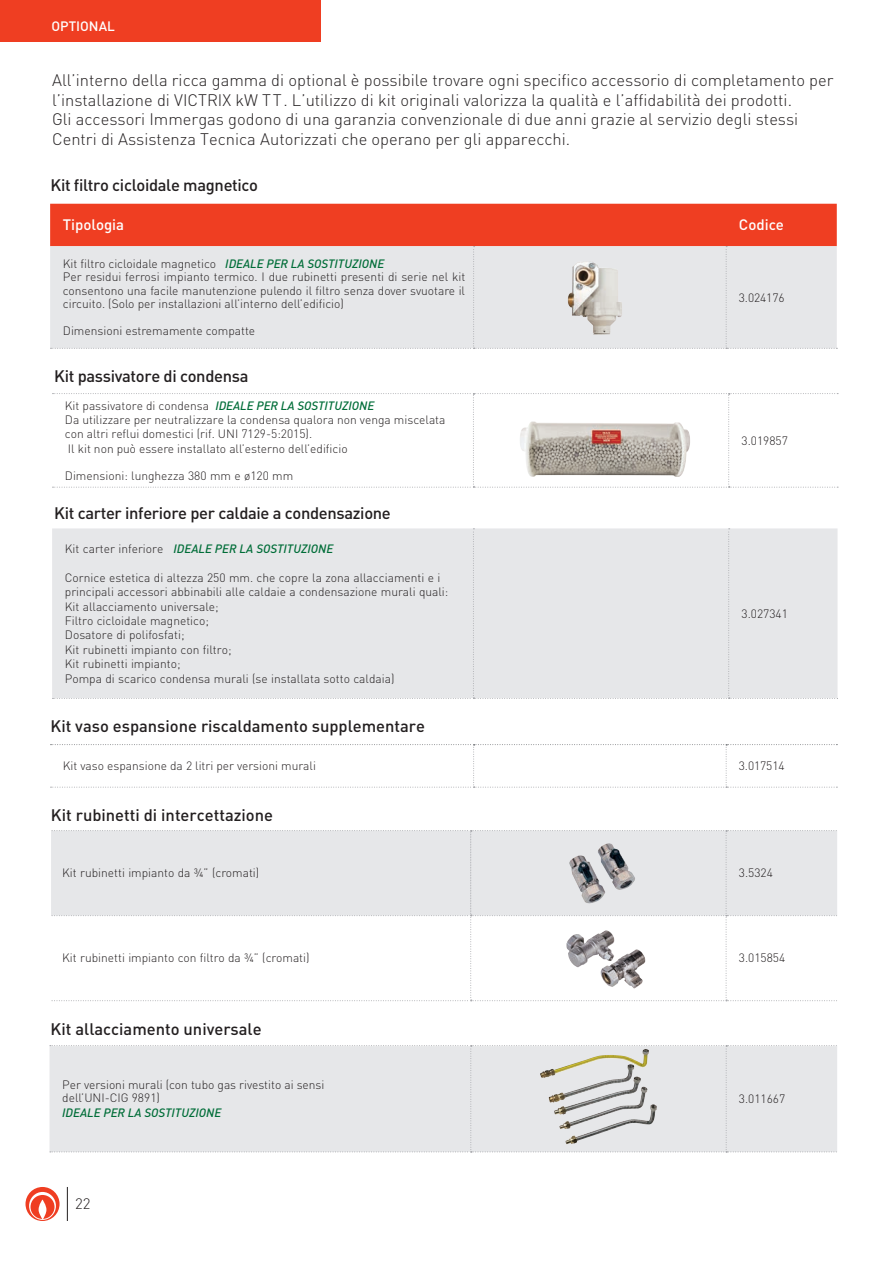
<style>
.page{position:relative;width:892px;height:1262px;background:#fff}
.page>*{position:absolute;margin:0;border:0;box-sizing:border-box;transform-origin:0 0}
.t1{font:300 16.5px/19.5px "DIN";color:#231f20}
.t2{font:500 16.5px "DIN";color:#231f20}
.t3{font:500 16.5px "DIN";letter-spacing:-.02em;color:#231f20}
.t4{font:500 15px "DIN";color:#fff}
.t5{font:300 15px "DIN";color:#231f20}
.t6{font:500 13.5px "DIN";color:#fff}
.t7{font:300 12px/14.4px "DIN";color:#231f20}
.t8{font:italic 500 12px "DIN";color:#006d38}
.s1{font-weight:500;font-style:italic;color:#006d38}
.s2{font-weight:300;font-style:normal;color:#231f20}
</style>
<div class="page">
<svg style="left:50px;top:204px;width:787px;height:145px"></svg>
<img style="left:567px;top:261px;width:55px;height:74px">
<svg style="left:50px;top:744px;width:787px;height:44px"></svg>
<svg style="left:51px;top:830px;width:786px;height:171px"></svg>
<img style="left:568px;top:843px;width:67px;height:62px">
<img style="left:566px;top:930px;width:79px;height:59px">
<div style="left:50px;top:1045px;width:787px;height:107px;background:#e6e7e9"></div>
<img style="left:540px;top:1049px;width:109px;height:80px">
<svg style="left:52px;top:393px;width:785px;height:95px"></svg>
<img style="left:519px;top:421px;width:171px;height:56px">
<div style="left:52px;top:528px;width:785px;height:171px;background:#e6e7e9"></div>
<hr style="left:67px;top:1187px;width:1px;height:34px;background:#231f20">
<svg style="left:25px;top:1187px;width:34px;height:34px"></svg>
<div style="left:0;top:0;width:321px;height:42px;background:#ef3e22"></div>
<p class="t6" style="left:51px;top:18px;width:65px">OPTIONAL</p>
<p class="t1" style="left:52px;top:70px;width:782px">All’interno della ricca gamma di optional è possibile trovare ogni specifico accessorio di completamento per l’installazione di VICTRIX kW TT. L’utilizzo di kit originali valorizza la qualità e l’affidabilità dei prodotti.<br>Gli accessori Immergas godono di una garanzia convenzionale di due anni grazie al servizio degli stessi Centri di Assistenza Tecnica Autorizzati che operano per gli apparecchi.</p>
<h1 class="t3" style="left:50px;top:175px;width:209px">Kit filtro cicloidale magnetico</h1>
<p class="t4" style="left:63px;top:215px;width:63px">Tipologia</p>
<p class="t4" style="left:738px;top:215px;width:46px">Codice</p>
<p class="t7" style="left:63px;top:257px;width:403px;line-height:13.5px">Kit filtro cicloidale magnetico <span class="s1">IDEALE PER LA SOSTITUZIONE<br></span>Per residui ferrosi impianto termico. I due rubinetti presenti di serie nel kit consentono una facile manutenzione pulendo il filtro senza dover svuotare il circuito. (Solo per installazioni all’interno dell’edificio)</p>
<p class="t7" style="left:63px;top:324px;width:194px">Dimensioni estremamente compatte</p>
<p class="t7" style="left:738px;top:290px;width:47px">3.024176</p>
<h1 class="t3" style="left:54px;top:365px;width:196px">Kit passivatore di condensa</h1>
<p class="t7" style="left:65px;top:398px;width:382px">Kit passivatore di condensa <span class="s1">IDEALE PER LA SOSTITUZIONE<br></span>Da utilizzare per neutralizzare la condensa qualora non venga miscelata con altri reflui domestici (rif. UNI 7129-5:2015).<br>Il kit non può essere installato all’esterno dell’edificio</p>
<p class="t7" style="left:65px;top:468px;width:230px">Dimensioni: lunghezza 380 mm e ø120 mm</p>
<h1 class="t3" style="left:54px;top:502px;width:338px">Kit carter inferiore per caldaie a condensazione</h1>
<p class="t8" style="left:65px;top:541px;width:270px"><span class="s2">Kit carter inferiore</span> IDEALE PER LA SOSTITUZIONE</p>
<p class="t7" style="left:65px;top:570px;width:385px">Cornice estetica di altezza 250 mm. che copre la zona allacciamenti e i principali accessori abbinabili alle caldaie a condensazione murali quali:<br>Kit allacciamento universale;<br>Filtro cicloidale magnetico;<br>Dosatore di polifosfati;<br>Kit rubinetti impianto con filtro;<br>Kit rubinetti impianto;<br>Pompa di scarico condensa murali (se installata sotto caldaia)</p>
<p class="t7" style="left:741px;top:433px;width:48px">3.019857</p>
<p class="t7" style="left:741px;top:606px;width:48px">3.027341</p>
<h1 class="t2" style="left:50px;top:715px;width:376px">Kit vaso espansione riscaldamento supplementare</h1>
<p class="t7" style="left:63px;top:758px;width:254px">Kit vaso espansione da 2 litri per versioni murali</p>
<p class="t7" style="left:738px;top:758px;width:47px">3.017514</p>
<h1 class="t2" style="left:51px;top:804px;width:223px">Kit rubinetti di intercettazione</h1>
<p class="t7" style="left:62px;top:866px;width:198px">Kit rubinetti impianto da ¾” (cromati)</p>
<p class="t7" style="left:738px;top:866px;width:36px">3.5324</p>
<p class="t7" style="left:62px;top:951px;width:249px">Kit rubinetti impianto con filtro da ¾” (cromati)</p>
<p class="t7" style="left:738px;top:951px;width:48px">3.015854</p>
<h1 class="t2" style="left:51px;top:1019px;width:212px">Kit allacciamento universale</h1>
<p class="t7" style="left:62px;top:1077px;width:263px;line-height:13.5px">Per versioni murali (con tubo gas rivestito ai sensi dell’UNI-CIG 9891)</p>
<p class="t8" style="left:62px;top:1105px;width:160px">IDEALE PER LA SOSTITUZIONE</p>
<p class="t5" style="left:75px;top:1195px;width:17px">22</p>
<p class="t7" style="left:738px;top:1091px;width:48px">3.011667</p>
</div>
